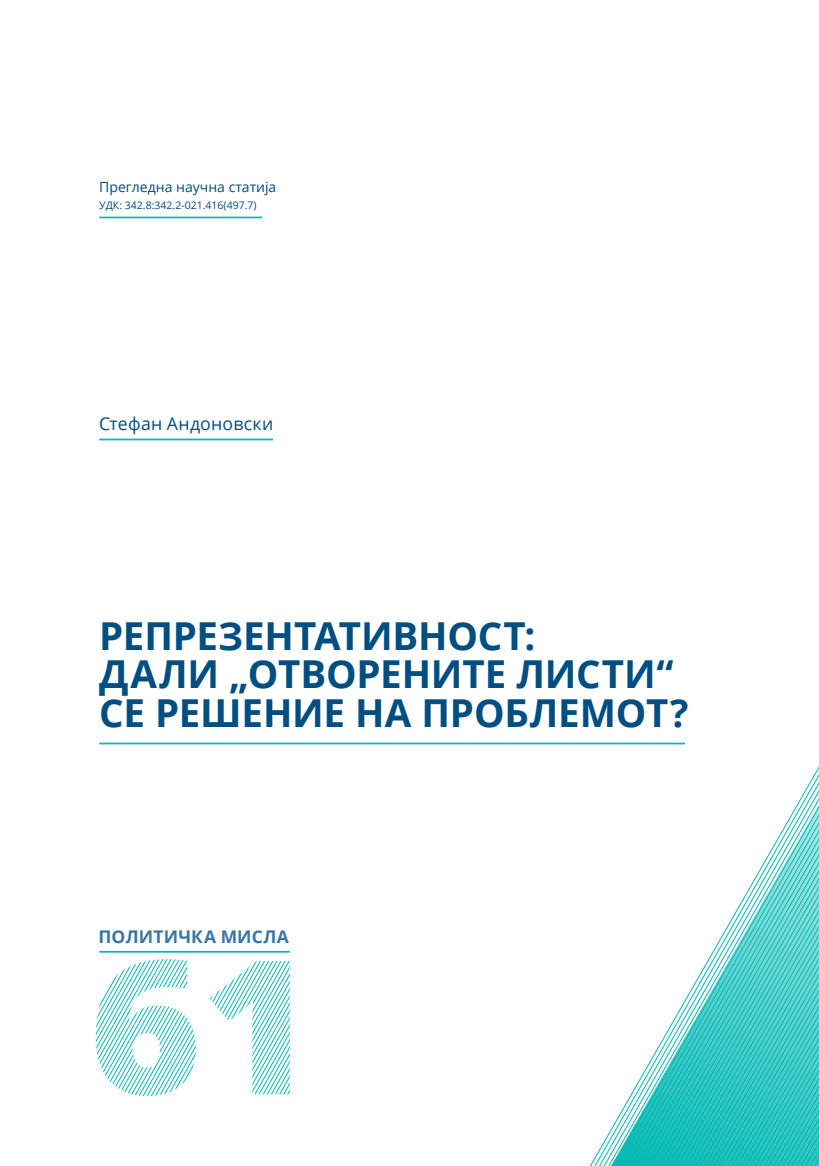
<style>
.page{position:relative;width:819px;height:1166px;background:#fff}
.page>*{position:absolute;margin:0;border:0;box-sizing:border-box;transform-origin:0 0}
.naslov{font:700 38.5px/38.5px "Open Sans";letter-spacing:-.005em;color:#004e82}
.naslov-2{font:17.68px "Open Sans";letter-spacing:.01em;color:#004e82}
.naslov-3{font:700 17.5px "Open Sans";letter-spacing:.01em;color:#3876a5}
.tekst_novo{font:14px "Open Sans";color:#004e82}
.t1{font:10.5px "Open Sans";color:#004e82}
</style>
<div class="page">
<hr style="left:99px;top:742px;width:586px;height:2px;background:#03b9b4">
<hr style="left:99px;top:951px;width:191px;height:1px;background:#03b9b4">
<hr style="left:99px;top:439px;width:174px;height:1px;background:#03b9b4">
<hr style="left:99px;top:217px;width:163px;height:1px;background:#03b9b4">
<svg style="left:637px;top:1075px;width:5px;height:91px"></svg>
<svg style="left:642px;top:1068px;width:4px;height:98px"></svg>
<svg style="left:646px;top:1059px;width:5px;height:107px"></svg>
<svg style="left:651px;top:1051px;width:5px;height:115px"></svg>
<svg style="left:656px;top:1044px;width:4px;height:122px"></svg>
<svg style="left:660px;top:1035px;width:5px;height:131px"></svg>
<svg style="left:665px;top:1028px;width:4px;height:138px"></svg>
<svg style="left:669px;top:1019px;width:5px;height:147px"></svg>
<svg style="left:674px;top:1012px;width:4px;height:154px"></svg>
<svg style="left:678px;top:1003px;width:5px;height:163px"></svg>
<svg style="left:683px;top:995px;width:5px;height:171px"></svg>
<svg style="left:688px;top:988px;width:4px;height:178px"></svg>
<svg style="left:692px;top:979px;width:5px;height:187px"></svg>
<svg style="left:697px;top:972px;width:4px;height:194px"></svg>
<svg style="left:701px;top:963px;width:5px;height:203px"></svg>
<svg style="left:706px;top:956px;width:4px;height:210px"></svg>
<svg style="left:710px;top:948px;width:5px;height:218px"></svg>
<svg style="left:715px;top:939px;width:5px;height:227px"></svg>
<svg style="left:720px;top:932px;width:4px;height:234px"></svg>
<svg style="left:724px;top:766px;width:95px;height:400px"></svg>
<svg style="left:96px;top:959px;width:194px;height:137px"></svg>
<p class="tekst_novo" style="left:99px;top:177px;width:179px">Прегледна научна статија</p>
<p class="t1" style="left:99px;top:198px;width:159px">УДК: 342.8:342.2-021.416(497.7)</p>
<p class="naslov-2" style="left:99px;top:412px;width:175px">Стефан Андоновски</p>
<p class="naslov" style="left:99px;top:615px;width:590px">РЕПРЕЗЕНТАТИВНОСТ:<br>ДАЛИ „ОТВОРЕНИТЕ ЛИСТИ“<br>СЕ РЕШЕНИЕ НА ПРОБЛЕМОТ?</p>
<p class="naslov-3" style="left:98px;top:924px;width:192px">ПОЛИТИЧКА МИСЛА</p>
</div>
